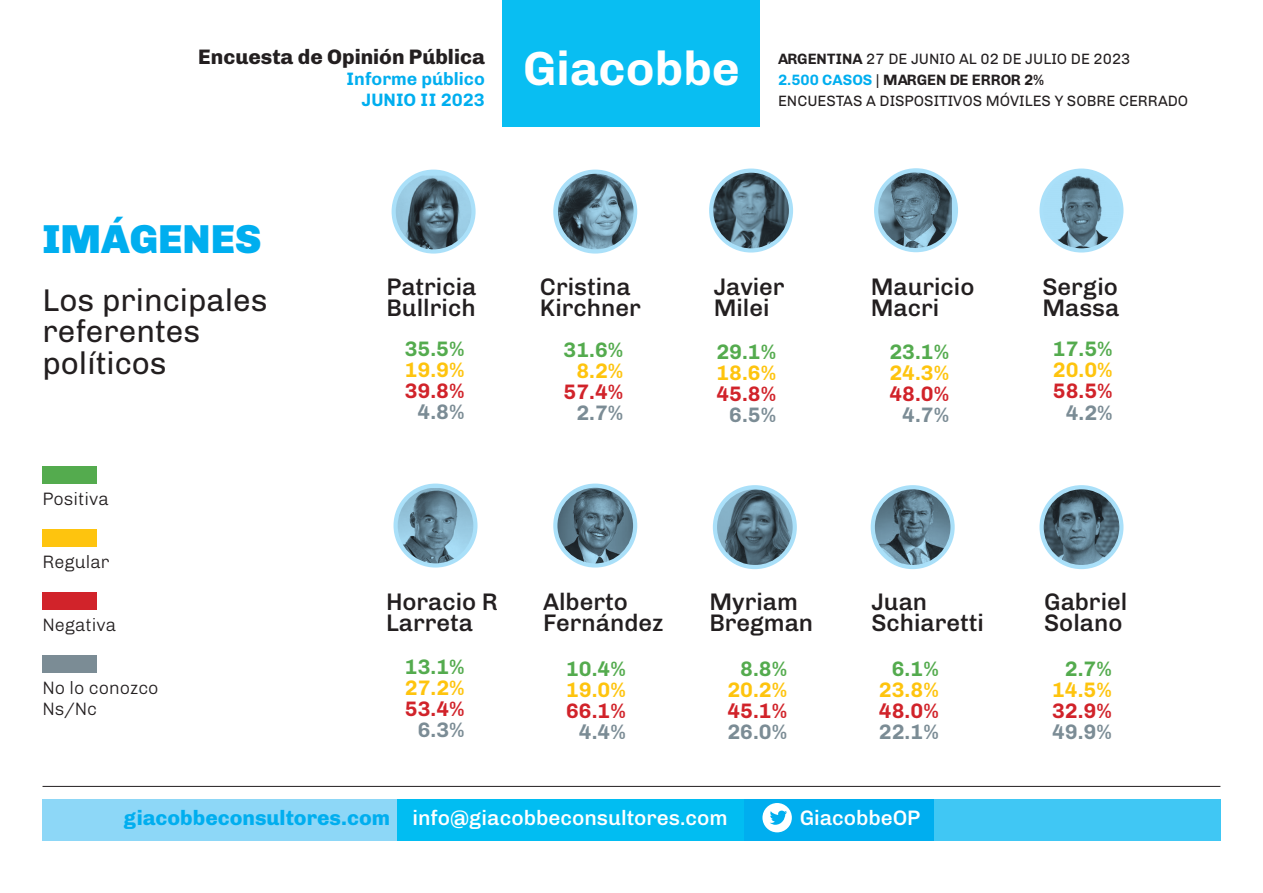
<style>
.page{position:relative;width:1263px;height:893px;background:#fff}
.page>*{position:absolute;margin:0;border:0;box-sizing:border-box;transform-origin:0 0}
.t1{font:700 48px "Chivo";color:#fff}
.t2{font:900 40.5px "Chivo";color:#00aeef}
.t3{font:31.5px/31.5px "Chivo";color:#231f20}
.t4{font:500 24px/21px "Chivo";color:#231f20}
.t5{font:500 21px "Chivo";color:#fff}
.t6{font:700 21px "Chivo";color:#d1232a}
.t7{font:700 21px "Chivo";color:#fec40e}
.t8{font:700 21px "Chivo";color:#54ab4e}
.t9{font:700 21px "Chivo";color:#7b8c95}
.t10{font:800 21px "Chivo";color:#231f20}
.t11{font:300 18px "Chivo";color:#231f20}
.t12{font:700 18px/21px "Chivo";color:#00aeef;text-align:right}
.t13{font:15px/21px "Chivo";color:#231f20}
.s1{font-weight:700}
.s2{font-weight:700;color:#00aeef}
.s3{font-weight:800;color:#00aeef}
</style>
<div class="page">
<div style="left:43px;top:799px;width:1177px;height:42px;background:#00aeef"></div>
<div style="left:43px;top:799px;width:358px;height:42px;background:#8dd7f7"></div>
<div style="left:934px;top:799px;width:286px;height:42px;background:#40c7f4"></div>
<div style="left:398px;top:799px;width:346px;height:42px;background:#01bdf2"></div>
<div style="left:762px;top:803px;width:30px;height:29px;background:#fff;border-radius:50%"></div>
<svg style="left:770px;top:811px;width:17px;height:14px"></svg>
<div style="left:503px;top:0;width:257px;height:127px;background:#09bef2"></div>
<hr style="left:43px;top:786px;width:1177px;height:1px;background:#231f20">
<div style="left:43px;top:467px;width:54px;height:17px;background:#54ab4e"></div>
<div style="left:43px;top:530px;width:54px;height:17px;background:#fec40e"></div>
<div style="left:43px;top:593px;width:54px;height:17px;background:#d1232a"></div>
<div style="left:43px;top:656px;width:54px;height:17px;background:#7b8c95"></div>
<div style="left:709px;top:169px;width:84px;height:84px;background:#aae0f9;border-radius:50%"></div>
<img style="left:713px;top:173px;width:76px;height:76px">
<div style="left:553px;top:170px;width:84px;height:84px;background:#aae0f9;border-radius:50%"></div>
<img style="left:557px;top:174px;width:77px;height:76px">
<div style="left:392px;top:170px;width:84px;height:84px;background:#aae0f9;border-radius:50%"></div>
<img style="left:396px;top:176px;width:75px;height:73px">
<div style="left:874px;top:168px;width:84px;height:84px;background:#aae0f9;border-radius:50%"></div>
<img style="left:878px;top:172px;width:74px;height:76px">
<svg style="left:553px;top:484px;width:84px;height:84px"></svg>
<img style="left:557px;top:488px;width:76px;height:75px;border-radius:38px">
<div style="left:713px;top:485px;width:84px;height:84px;background:#aae0f9;border-radius:50%"></div>
<img style="left:717px;top:489px;width:76px;height:76px;border-radius:38px">
<svg style="left:1039px;top:485px;width:84px;height:84px"></svg>
<img style="left:1044px;top:489px;width:75px;height:76px;border-radius:38px">
<div style="left:871px;top:485px;width:84px;height:84px;background:#aae0f9;border-radius:50%"></div>
<img style="left:875px;top:489px;width:75px;height:76px;border-radius:38px">
<div style="left:393px;top:484px;width:84px;height:84px;background:#aae0f9;border-radius:50%"></div>
<img style="left:398px;top:488px;width:75px;height:75px">
<div style="left:1039px;top:169px;width:84px;height:84px;background:#aae0f9;border-radius:50%"></div>
<img style="left:1044px;top:173px;width:75px;height:75px">
<p class="t10" style="left:198px;top:40px;width:288px">Encuesta de Opinión Pública</p>
<p class="t12" style="left:346px;top:67px;width:140px">Informe público<br>JUNIO II 2023</p>
<h1 class="t1" style="left:523px;top:31px;width:218px">Giacobbe</h1>
<p class="t13" style="left:778px;top:47px;width:412px"><span class="s1">ARGENTINA</span> 27 DE JUNIO AL 02 DE JULIO DE 2023<br><span class="s2">2.500 CASOS</span> | <span class="s1">MARGEN DE ERROR 2%<br></span>ENCUESTAS A DISPOSITIVOS MÓVILES Y SOBRE CERRADO</p>
<p class="t2" style="left:43px;top:206px;width:220px">IMÁGENES</p>
<p class="t3" style="left:43px;top:282px;width:227px">Los principales referentes</p>
<p class="t3" style="left:43px;top:345px;width:126px">políticos</p>
<p class="t11" style="left:43px;top:485px;width:68px">Positiva</p>
<p class="t11" style="left:43px;top:548px;width:69px">Regular</p>
<p class="t11" style="left:43px;top:611px;width:75px">Negativa</p>
<p class="t11" style="left:43px;top:674px;width:118px">No lo conozco</p>
<p class="t11" style="left:43px;top:695px;width:56px">Ns/Nc</p>
<p class="t4" style="left:386px;top:274px;width:91px">Patricia</p>
<p class="t4" style="left:386px;top:295px;width:91px">Bullrich</p>
<p class="t8" style="left:405px;top:333px;width:61px">35.5%</p>
<p class="t7" style="left:405px;top:354px;width:61px">19.9%</p>
<p class="t6" style="left:405px;top:375px;width:61px">39.8%</p>
<p class="t9" style="left:418px;top:396px;width:49px">4.8%</p>
<p class="t4" style="left:540px;top:274px;width:92px">Cristina</p>
<p class="t4" style="left:540px;top:295px;width:103px">Kirchner</p>
<p class="t8" style="left:563px;top:333px;width:61px">31.6%</p>
<p class="t7" style="left:576px;top:354px;width:49px">8.2%</p>
<p class="t6" style="left:563px;top:375px;width:61px">57.4%</p>
<p class="t9" style="left:576px;top:396px;width:49px">2.7%</p>
<p class="t4" style="left:714px;top:274px;width:73px">Javier</p>
<p class="t4" style="left:714px;top:295px;width:57px">Milei</p>
<p class="t8" style="left:716px;top:335px;width:61px">29.1%</p>
<p class="t7" style="left:716px;top:356px;width:61px">18.6%</p>
<p class="t6" style="left:716px;top:377px;width:61px">45.8%</p>
<p class="t9" style="left:729px;top:398px;width:49px">6.5%</p>
<p class="t4" style="left:871px;top:274px;width:105px">Mauricio</p>
<p class="t4" style="left:871px;top:295px;width:70px">Macri</p>
<p class="t8" style="left:889px;top:335px;width:61px">23.1%</p>
<p class="t7" style="left:889px;top:356px;width:61px">24.3%</p>
<p class="t6" style="left:889px;top:377px;width:61px">48.0%</p>
<p class="t9" style="left:902px;top:398px;width:49px">4.7%</p>
<p class="t4" style="left:1042px;top:274px;width:77px">Sergio</p>
<p class="t4" style="left:1042px;top:295px;width:78px">Massa</p>
<p class="t8" style="left:1053px;top:333px;width:61px">17.5%</p>
<p class="t7" style="left:1053px;top:354px;width:61px">20.0%</p>
<p class="t6" style="left:1053px;top:375px;width:61px">58.5%</p>
<p class="t9" style="left:1066px;top:396px;width:49px">4.2%</p>
<p class="t4" style="left:386px;top:589px;width:113px">Horacio R</p>
<p class="t4" style="left:386px;top:610px;width:88px">Larreta</p>
<p class="t8" style="left:405px;top:650px;width:61px">13.1%</p>
<p class="t7" style="left:405px;top:671px;width:61px">27.2%</p>
<p class="t6" style="left:405px;top:692px;width:61px">53.4%</p>
<p class="t9" style="left:418px;top:713px;width:49px">6.3%</p>
<p class="t4" style="left:543px;top:589px;width:86px">Alberto</p>
<p class="t4" style="left:543px;top:610px;width:122px">Fernández</p>
<p class="t8" style="left:566px;top:652px;width:61px">10.4%</p>
<p class="t7" style="left:566px;top:673px;width:61px">19.0%</p>
<p class="t6" style="left:566px;top:694px;width:61px">66.1%</p>
<p class="t9" style="left:579px;top:715px;width:49px">4.4%</p>
<p class="t4" style="left:709px;top:589px;width:90px">Myriam</p>
<p class="t4" style="left:709px;top:610px;width:105px">Bregman</p>
<p class="t8" style="left:740px;top:652px;width:49px">8.8%</p>
<p class="t7" style="left:727px;top:673px;width:61px">20.2%</p>
<p class="t6" style="left:727px;top:694px;width:61px">45.1%</p>
<p class="t9" style="left:727px;top:715px;width:61px">26.0%</p>
<p class="t4" style="left:871px;top:589px;width:57px">Juan</p>
<p class="t4" style="left:871px;top:610px;width:114px">Schiaretti</p>
<p class="t8" style="left:892px;top:652px;width:49px">6.1%</p>
<p class="t7" style="left:879px;top:673px;width:61px">23.8%</p>
<p class="t6" style="left:879px;top:694px;width:61px">48.0%</p>
<p class="t9" style="left:879px;top:715px;width:61px">22.1%</p>
<p class="t4" style="left:1044px;top:589px;width:85px">Gabriel<br>Solano</p>
<p class="t8" style="left:1065px;top:652px;width:49px">2.7%</p>
<p class="t7" style="left:1052px;top:673px;width:61px">14.5%</p>
<p class="t6" style="left:1052px;top:694px;width:61px">32.9%</p>
<p class="t9" style="left:1052px;top:715px;width:61px">49.9%</p>
<p class="t5" style="left:124px;top:801px;width:605px"><span class="s3">giacobbeconsultores.com</span> info@giacobbeconsultores.com</p>
<p class="t5" style="left:800px;top:801px;width:122px">GiacobbeOP</p>
</div>
